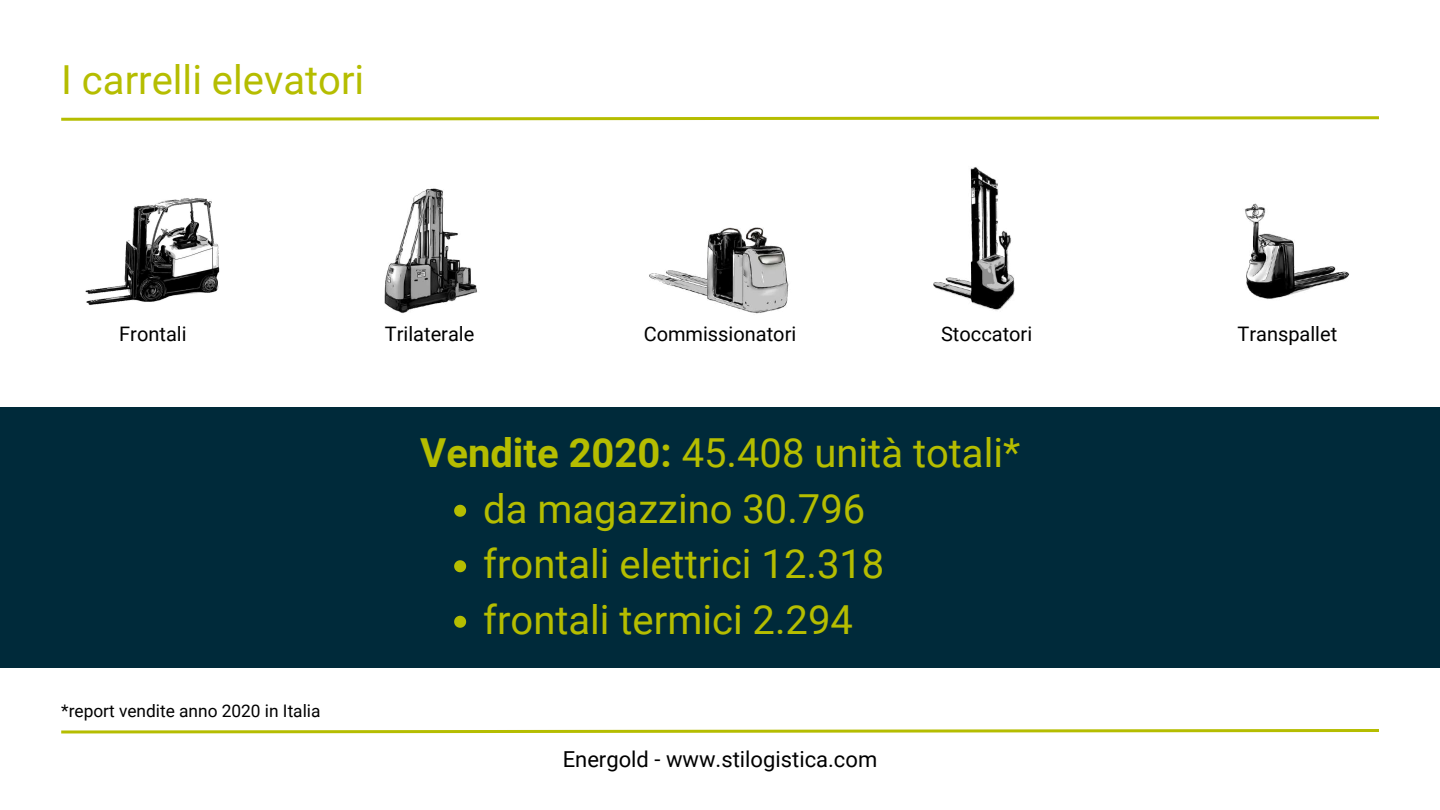
<style>
.page{position:relative;width:1440px;height:810px;background:#fff}
.page>*{position:absolute;margin:0;border:0;box-sizing:border-box;transform-origin:0 0}
.t1{font:40px/55.5px "Roboto";color:#b5bd00}
.t2{font:22px "Roboto";color:#000}
.t3{font:20px "Roboto";color:#000}
.t4{font:17.3px "Roboto";color:#000}
.s1{font-weight:700}
</style>
<div class="page">
<svg style="left:61px;top:116px;width:1318px;height:5px"></svg>
<svg style="left:61px;top:729px;width:1318px;height:5px"></svg>
<div style="left:0;top:407px;width:1440px;height:261px;background:#002a3a"></div>
<img style="left:85px;top:198px;width:135px;height:107px">
<img style="left:384px;top:188px;width:94px;height:126px">
<img style="left:649px;top:227px;width:140px;height:87px">
<img style="left:933px;top:167px;width:82px;height:144px">
<img style="left:1244px;top:203px;width:106px;height:96px">
<svg style="left:454px;top:505px;width:12px;height:12px"></svg>
<svg style="left:454px;top:560px;width:12px;height:12px"></svg>
<svg style="left:454px;top:616px;width:12px;height:12px"></svg>
<p class="t1" style="left:61px;top:52px;width:305px">I carrelli elevatori</p>
<p class="t3" style="left:119px;top:322px;width:69px">Frontali</p>
<p class="t3" style="left:385px;top:322px;width:91px">Trilaterale</p>
<p class="t3" style="left:644px;top:322px;width:154px">Commissionatori</p>
<p class="t3" style="left:941px;top:322px;width:93px">Stoccatori</p>
<p class="t3" style="left:1237px;top:322px;width:101px">Transpallet</p>
<p class="t1" style="left:420px;top:426px;width:602px"><span class="s1">Vendite 2020:</span> 45.408 unità totali*</p>
<p class="t4" style="left:61px;top:701px;width:261px">*report vendite anno 2020 in Italia</p>
<p class="t1" style="left:483px;top:481px;width:403px">da magazzino 30.796 frontali elettrici 12.318 frontali termici 2.294</p>
<p class="t2" style="left:563px;top:747px;width:316px">Energold - www.stilogistica.com</p>
</div>
